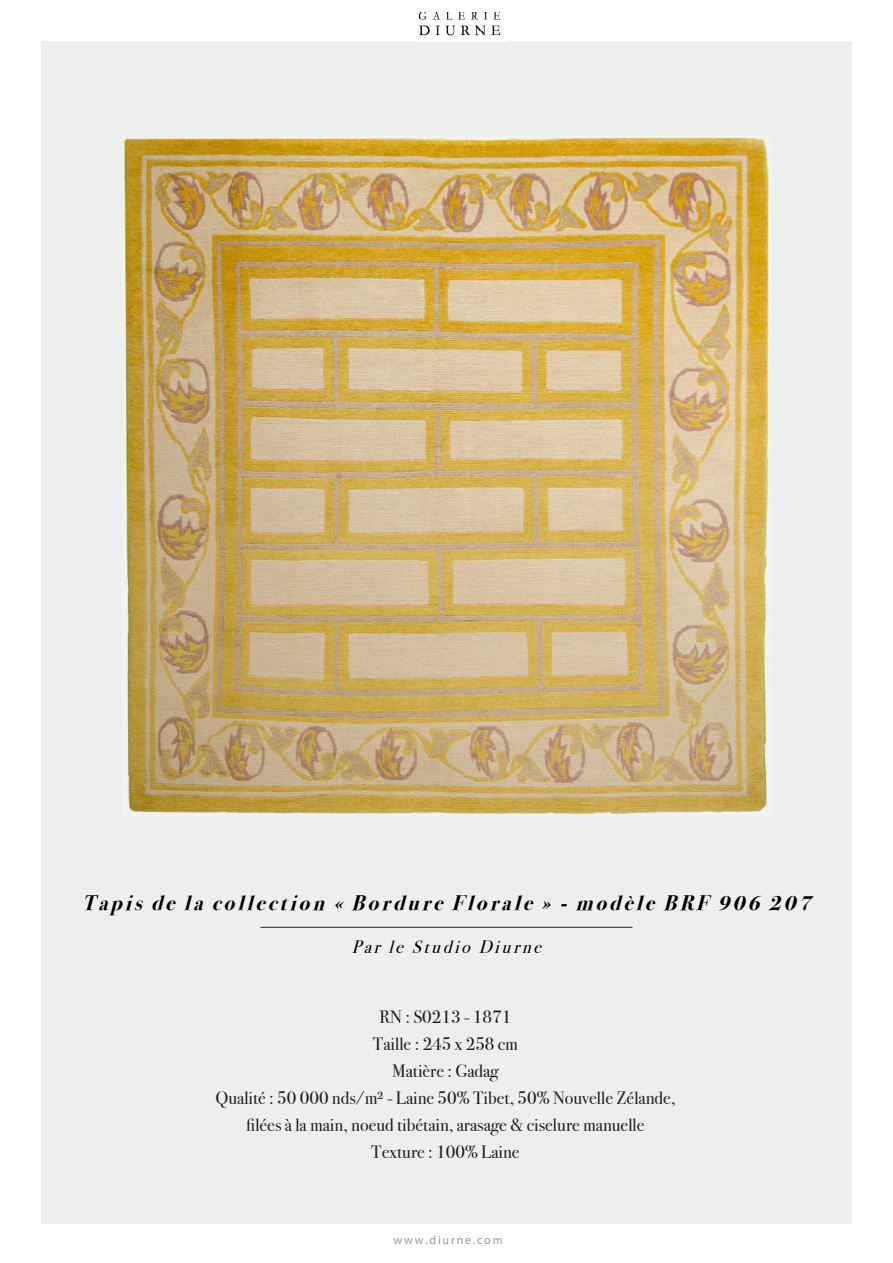
<style>
.page{position:relative;width:893px;height:1263px;background:#fff}
.page>*{position:absolute;margin:0;border:0;box-sizing:border-box;transform-origin:0 0}
.t1{font:italic 700 21px "Bodoni Svty Two ITCTT";color:#000}
.t2{font:18px "Bodoni Svty Two ITCTT";color:#231f20}
.t3{font:italic 18px "Bodoni Svty Two ITCTT";color:#000}
.t4{font:12px "Myriad Pro";letter-spacing:.15em;color:#6c6d70}
</style>
<div class="page">
<img style="left:418px;top:12px;width:83px;height:24px">
<hr style="left:260px;top:927px;width:372px;height:1px;background:#231f20">
<img style="left:122px;top:136px;width:649px;height:679px">
<p class="t1" style="left:83px;top:886px;width:738px">Tapis de la collection « Bordure Florale » -modèle BRF 906 207</p>
<p class="t3" style="left:352px;top:932px;width:197px">Par le Studio Diurne</p>
<p class="t2" style="left:380px;top:1002px;width:133px">RN : S0213 - 1871</p>
<p class="t2" style="left:373px;top:1029px;width:146px">Taille : 245 x 258 cm</p>
<p class="t2" style="left:392px;top:1056px;width:108px">Matière : Gadag</p>
<p class="t2" style="left:215px;top:1083px;width:462px">Qualité : 50 000 nds/m² - Laine 50% Tibet, 50% Nouvelle Zélande,</p>
<p class="t2" style="left:246px;top:1110px;width:400px">filées à la main, noeud tibétain, arasage &amp; ciselure manuelle</p>
<p class="t2" style="left:371px;top:1137px;width:150px">Texture : 100% Laine</p>
<p class="t4" style="left:393px;top:1233px;width:111px">www.diurne.com</p>
</div>
